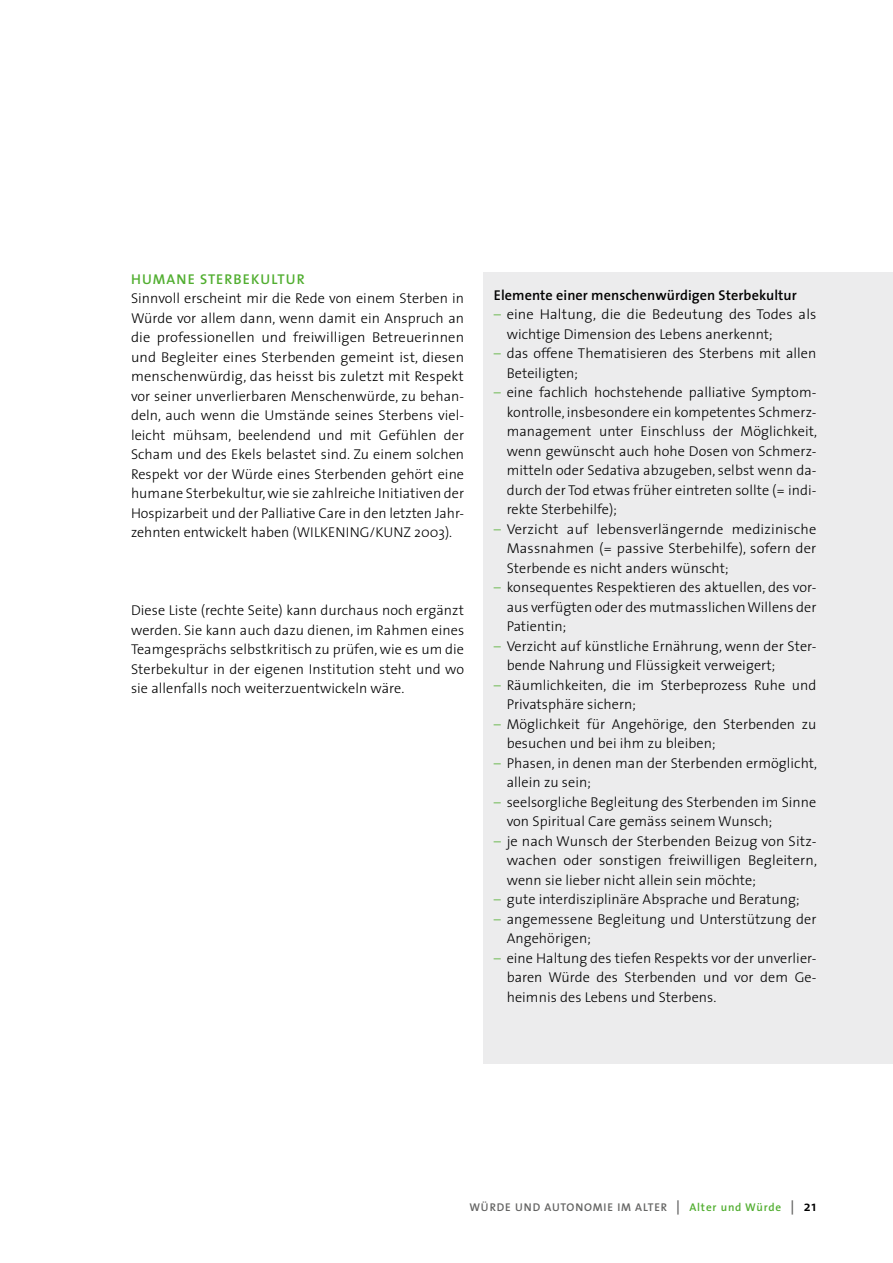
<style>
.page{position:relative;width:893px;height:1263px;background:#fff}
.page>*{position:absolute;margin:0;border:0;box-sizing:border-box;transform-origin:0 0}
._07_gt{font:300 14.25px/19.5px "The Sans";letter-spacing:.005em;color:#000}
._11_Kasten_UT{font:600 14.25px "The Sans";letter-spacing:.005em;color:#000}
._05_ut__gruen{font:600 14.25px "The Sans";letter-spacing:.075em;color:#51ae30}
.t1{font:600 11.25px "The Sans";letter-spacing:.075em;color:#636362}
.s1{color:#51ae30}
.s2{font-size:14.25px}
.s3{font-size:14.25px;color:#000}
</style>
<div class="page">
<div style="left:483px;top:272px;width:410px;height:792px;background:#ececed"></div>
<p class="_05_ut__gruen" style="left:131px;top:267px;width:175px">HUMANE STERBEKULTUR</p>
<p class="_07_gt" style="left:131px;top:288px;width:335px;text-align:justify">Sinnvoll erscheint mir die Rede von einem Sterben in Würde vor allem dann, wenn damit ein Anspruch an die professionellen und freiwilligen Betreuerinnen und Begleiter eines Sterbenden gemeint ist, diesen menschenwürdig, das heisst bis zuletzt mit Respekt vor seiner unverlierbaren Menschenwürde, zu behan&shy;deln, auch wenn die Umstände seines Sterbens viel&shy;leicht mühsam, beelendend und mit Gefühlen der Scham und des Ekels belastet sind. Zu einem solchen Respekt vor der Würde eines Sterbenden gehört eine humane Sterbekultur, wie sie zahlreiche Initiativen der Hospizarbeit und der Palliative Care in den letzten Jahr&shy;zehnten entwickelt haben (WILKENING/KUNZ 2003).</p>
<p class="_07_gt" style="left:131px;top:600px;width:335px;text-align:justify">Diese Liste (rechte Seite) kann durchaus noch ergänzt werden. Sie kann auch dazu dienen, im Rahmen eines Teamgesprächs selbstkritisch zu prüfen, wie es um die Sterbekultur in der eigenen Institution steht und wo sie allenfalls noch weiterzuentwickeln wäre.</p>
<p class="_11_Kasten_UT" style="left:494px;top:283px;width:304px">Elemente einer menschenwürdigen Sterbekultur</p>
<p class="_07_gt" style="left:507px;top:304px;width:311px;text-indent:-13px"><span class="s1">–</span> eine Haltung, die die Bedeutung des Todes als wichtige Dimension des Lebens anerkennt;</p>
<p class="_07_gt" style="left:507px;top:343px;width:311px;text-indent:-13px"><span class="s1">–</span> das offene Thematisieren des Sterbens mit allen<br>Beteiligten;</p>
<p class="_07_gt" style="left:507px;top:382px;width:312px;text-align:justify;text-indent:-13px"><span class="s1">–</span> eine fachlich hochstehende palliative Symptom&shy;kontrolle, insbesondere ein kompetentes Schmerz&shy;management unter Einschluss der Möglichkeit, wenn gewünscht auch hohe Dosen von Schmerz&shy;mitteln oder Sedativa abzugeben, selbst wenn da&shy;durch der Tod etwas früher eintreten sollte (= indi&shy;rekte Sterbehilfe);</p>
<p class="_07_gt" style="left:507px;top:518px;width:311px;text-align:justify;text-indent:-13px"><span class="s1">–</span> Verzicht auf lebensverlängernde medizinische Massnahmen (= passive Sterbehilfe), sofern der Sterbende es nicht anders wünscht;</p>
<p class="_07_gt" style="left:507px;top:577px;width:311px;text-align:justify;text-indent:-13px"><span class="s1">–</span> konsequentes Respektieren des aktuellen, des vor&shy;aus verfügten oder des mutmasslichen Willens der Patientin;</p>
<p class="_07_gt" style="left:507px;top:635px;width:311px;text-indent:-13px"><span class="s1">–</span> Verzicht auf künstliche Ernährung, wenn der Ster&shy;bende Nahrung und Flüssigkeit verweigert;</p>
<p class="_07_gt" style="left:507px;top:674px;width:311px;text-indent:-13px"><span class="s1">–</span> Räumlichkeiten, die im Sterbeprozess Ruhe und<br>Privatsphäre sichern;</p>
<p class="_07_gt" style="left:507px;top:713px;width:311px;text-indent:-13px"><span class="s1">–</span> Möglichkeit für Angehörige, den Sterbenden zu besuchen und bei ihm zu bleiben;</p>
<p class="_07_gt" style="left:507px;top:752px;width:312px;text-indent:-13px"><span class="s1">–</span> Phasen, in denen man der Sterbenden ermöglicht, allein zu sein;</p>
<p class="_07_gt" style="left:507px;top:791px;width:311px;text-indent:-13px"><span class="s1">–</span> seelsorgliche Begleitung des Sterbenden im Sinne von Spiritual Care gemäss seinem Wunsch;</p>
<p class="_07_gt" style="left:507px;top:830px;width:312px;text-align:justify;text-indent:-13px"><span class="s1">–</span> je nach Wunsch der Sterbenden Beizug von Sitz&shy;wachen oder sonstigen freiwilligen Begleitern, wenn sie lieber nicht allein sein möchte;</p>
<p class="_07_gt" style="left:494px;top:889px;width:307px"><span class="s1">–</span> gute interdisziplinäre Absprache und Beratung;</p>
<p class="_07_gt" style="left:507px;top:908px;width:311px;text-indent:-13px"><span class="s1">–</span> angemessene Begleitung und Unterstützung der<br>Angehörigen;</p>
<p class="_07_gt" style="left:507px;top:947px;width:311px;text-align:justify;text-indent:-13px"><span class="s1">–</span> eine Haltung des tiefen Respekts vor der unverlier&shy;baren Würde des Sterbenden und vor dem Ge&shy;heimnis des Lebens und Sterbens.</p>
<p class="t1" style="left:469px;top:1197px;width:348px">WÜRDE UND AUTONOMIE IM ALTER <span class="s2">|</span> <span class="s1">Alter und Würde</span> <span class="s2">|</span> <span class="s3">21</span></p>
</div>
